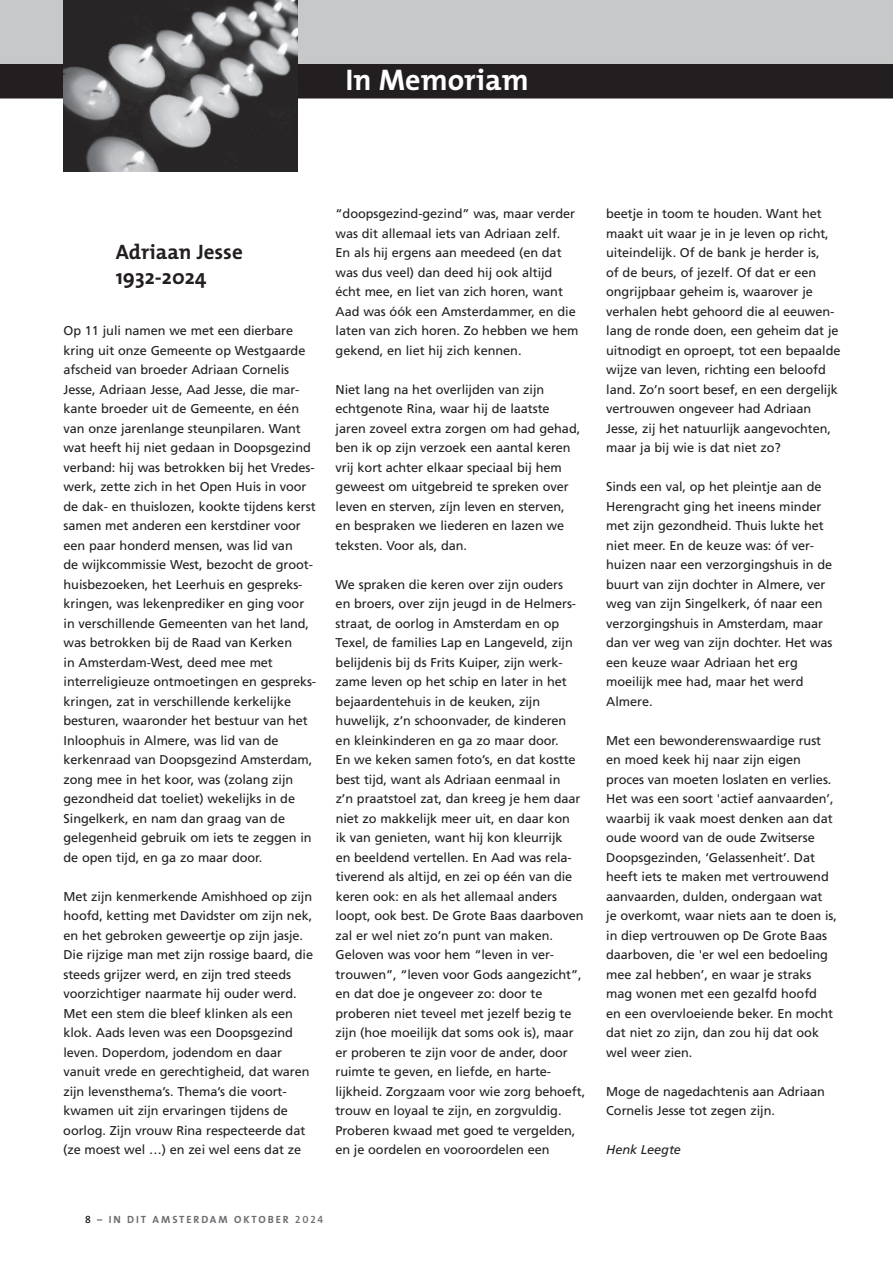
<style>
.page{position:relative;width:893px;height:1263px;background:#fff}
.page>*{position:absolute;margin:0;border:0;box-sizing:border-box;transform-origin:0 0}
.t1{font:700 30px "The Mix";color:#fff}
.t2{font:700 21px/25.5px "The Mix";color:#231f20}
.t3{font:12.75px/19.5px "Frutiger";letter-spacing:-.005em;color:#231f20}
.t4{font:italic 12.75px "Frutiger";letter-spacing:-.005em;color:#231f20}
.t5{font:700 10.5px "The Mix";letter-spacing:.18em;color:#6c6d70}
.s1{font-family:"The Mix Semi Bold Caps";font-weight:400;color:#231f20}
.s2{font-family:"The Mix Semi Bold Caps";font-weight:400}
</style>
<div class="page">
<div style="left:0;top:0;width:893px;height:99px;background:#c7c8ca"></div>
<div style="left:0;top:62px;width:893px;height:36px;background:#231f20"></div>
<hr style="left:0;top:62px;width:893px;height:2px;background:#fff">
<img style="left:64px;top:0;width:234px;height:171px">
<h1 class="t1" style="left:345px;top:70px;width:185px">In Memoriam</h1>
<h2 class="t2" style="left:116px;top:241px;width:129px">Adriaan Jesse<br>1932-2024</h2>
<p class="t3" style="left:64px;top:322px;width:254px">Op 11 juli namen we met een dierbare kring uit onze Gemeente op Westgaarde afscheid van broeder Adriaan Cornelis Jesse, Adriaan Jesse, Aad Jesse, die mar&shy;kante broeder uit de Gemeente, en één van onze jarenlange steunpilaren. Want wat heeft hij niet gedaan in Doopsgezind verband: hij was betrokken bij het Vredes&shy;werk, zette zich in het Open Huis in voor de dak- en thuislozen, kookte tijdens kerst samen met anderen een kerstdiner voor een paar honderd mensen, was lid van<br>de wijkcommissie West, bezocht de groot&shy;huisbezoeken, het Leerhuis en gespreks&shy;kringen, was lekenprediker en ging voor in verschillende Gemeenten van het land, was betrokken bij de Raad van Kerken<br>in Amsterdam-West, deed mee met interreligieuze ontmoetingen en gespreks&shy;kringen, zat in verschillende kerkelijke besturen, waaronder het bestuur van het Inloophuis in Almere, was lid van de kerkenraad van Doopsgezind Amsterdam, zong mee in het koor, was (zolang zijn gezondheid dat toeliet) wekelijks in de Singelkerk, en nam dan graag van de gelegenheid gebruik om iets te zeggen in de open tijd, en ga zo maar door.</p>
<p class="t3" style="left:63px;top:887px;width:251px">Met zijn kenmerkende Amishhoed op zijn hoofd, ketting met Davidster om zijn nek, en het gebroken geweertje op zijn jasje.<br>Die rijzige man met zijn rossige baard, die steeds grijzer werd, en zijn tred steeds voorzichtiger naarmate hij ouder werd.<br>Met een stem die bleef klinken als een klok. Aads leven was een Doopsgezind leven. Doperdom, jodendom en daar vanuit vrede en gerechtigheid, dat waren zijn levensthema’s. Thema’s die voort&shy;kwamen uit zijn ervaringen tijdens de oorlog. Zijn vrouw Rina respecteerde dat (ze moest wel …) en zei wel eens dat ze</p>
<p class="t3" style="left:336px;top:205px;width:244px">“doopsgezind-gezind” was, maar verder was dit allemaal iets van Adriaan zelf.<br>En als hij ergens aan meedeed (en dat was dus veel) dan deed hij ook altijd écht mee, en liet van zich horen, want Aad was óók een Amsterdammer, en die laten van zich horen. Zo hebben we hem gekend, en liet hij zich kennen.</p>
<p class="t3" style="left:336px;top:380px;width:246px">Niet lang na het overlijden van zijn echtgenote Rina, waar hij de laatste jaren zoveel extra zorgen om had gehad, ben ik op zijn verzoek een aantal keren vrij kort achter elkaar speciaal bij hem geweest om uitgebreid te spreken over leven en sterven, zíjn leven en sterven, en bespraken we liederen en lazen we teksten. Voor als, dan.</p>
<p class="t3" style="left:335px;top:575px;width:251px">We spraken die keren over zijn ouders<br>en broers, over zijn jeugd in de Helmers&shy;straat, de oorlog in Amsterdam en op Texel, de families Lap en Langeveld, zijn belijdenis bij ds Frits Kuiper, zijn werk&shy;zame leven op het schip en later in het bejaardentehuis in de keuken, zijn huwelijk, z’n schoonvader, de kinderen<br>en kleinkinderen en ga zo maar door.<br>En we keken samen foto’s, en dat kostte best tijd, want als Adriaan eenmaal in<br>z’n praatstoel zat, dan kreeg je hem daar niet zo makkelijk meer uit, en daar kon<br>ik van genieten, want hij kon kleurrijk<br>en beeldend vertellen. En Aad was rela&shy;tiverend als altijd, en zei op één van die keren ook: en als het allemaal anders loopt, ook best. De Grote Baas daarboven zal er wel niet zo’n punt van maken.<br>Geloven was voor hem “leven in ver&shy;trouwen”, “leven voor Gods aangezicht”, en dat doe je ongeveer zo: door te proberen niet teveel met jezelf bezig te zijn (hoe moeilijk dat soms ook is), maar er proberen te zijn voor de ander, door ruimte te geven, en liefde, en harte&shy;lijkheid. Zorgzaam voor wie zorg behoeft, trouw en loyaal te zijn, en zorgvuldig.<br>Proberen kwaad met goed te vergelden, en je oordelen en vooroordelen een</p>
<p class="t3" style="left:606px;top:205px;width:236px">beetje in toom te houden. Want het maakt uit waar je in je leven op richt, uiteindelijk. Of de bank je herder is,<br>of de beurs, of jezelf. Of dat er een ongrijpbaar geheim is, waarover je verhalen hebt gehoord die al eeuwen&shy;lang de ronde doen, een geheim dat je uitnodigt en oproept, tot een bepaalde wijze van leven, richting een beloofd land. Zo’n soort besef, en een dergelijk vertrouwen ongeveer had Adriaan Jesse, zij het natuurlijk aangevochten, maar ja bij wie is dat niet zo?</p>
<p class="t3" style="left:606px;top:478px;width:228px">Sinds een val, op het pleintje aan de<br>Herengracht ging het ineens minder met zijn gezondheid. Thuis lukte het niet meer. En de keuze was: óf ver&shy;huizen naar een verzorgingshuis in de buurt van zijn dochter in Almere, ver weg van zijn Singelkerk, óf naar een verzorgingshuis in Amsterdam, maar dan ver weg van zijn dochter. Het was een keuze waar Adriaan het erg moeilijk mee had, maar het werd<br>Almere.</p>
<p class="t3" style="left:606px;top:731px;width:232px">Met een bewonderenswaardige rust en moed keek hij naar zijn eigen proces van moeten loslaten en verlies.<br>Het was een soort 'actief aanvaarden’, waarbij ik vaak moest denken aan dat oude woord van de oude Zwitserse Doopsgezinden, ‘Gelassenheit’. Dat heeft iets te maken met vertrouwend aanvaarden, dulden, ondergaan wat<br>je overkomt, waar niets aan te doen is, in diep vertrouwen op De Grote Baas daarboven, die 'er wel een bedoeling mee zal hebben’, en waar je straks mag wonen met een gezalfd hoofd<br>en een overvloeiende beker. En mocht dat niet zo zijn, dan zou hij dat ook wel weer zien.</p>
<p class="t3" style="left:606px;top:1082px;width:220px">Moge de nagedachtenis aan Adriaan<br>Cornelis Jesse tot zegen zijn.</p>
<p class="t4" style="left:606px;top:1145px;width:76px">Henk Leegte</p>
<p class="t5" style="left:85px;top:1216px;width:240px"><span class="s1">8</span> – IN DIT AMSTERDAM OKTOBER <span class="s2">2024</span></p>
</div>
